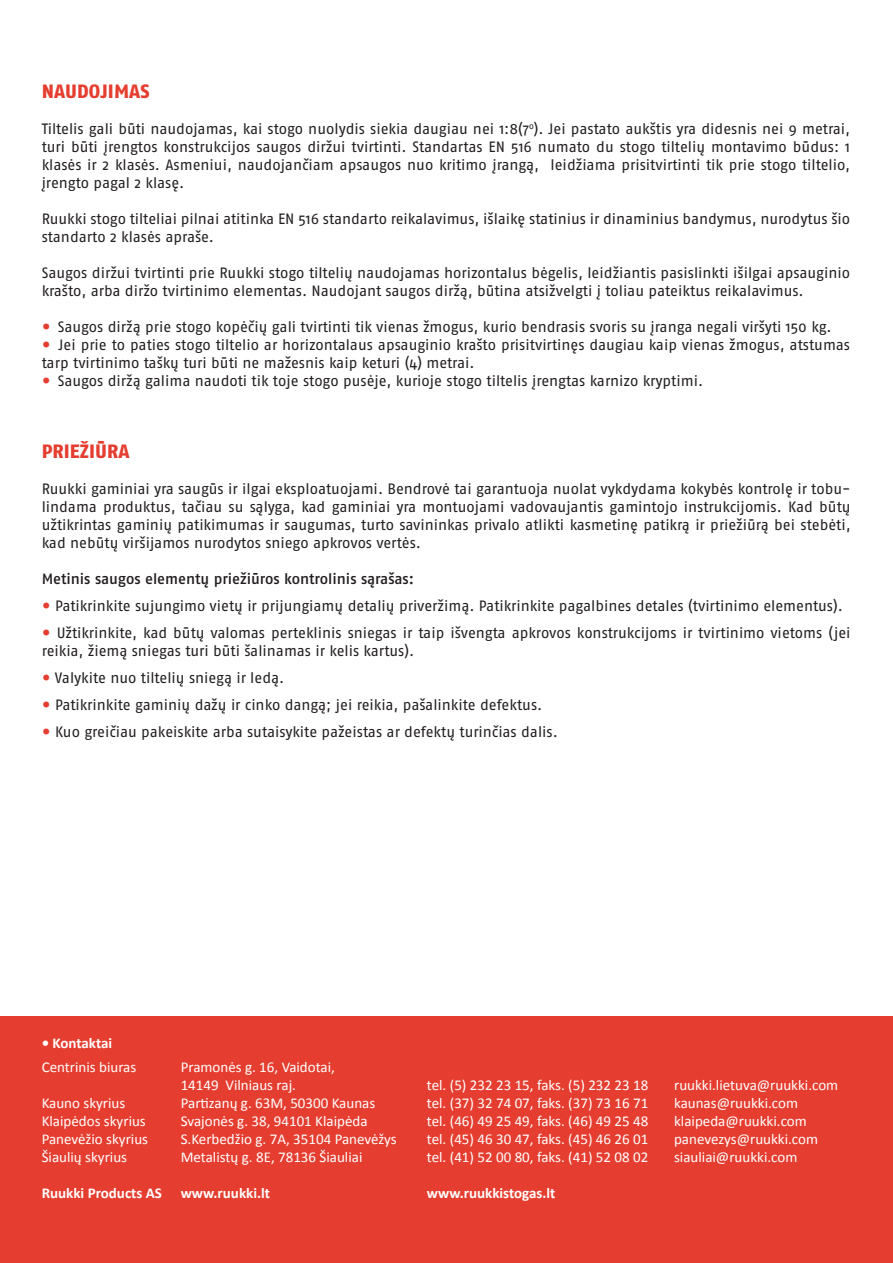
<style>
.page{position:relative;width:893px;height:1263px;background:#fff}
.page>*{position:absolute;margin:0;border:0;box-sizing:border-box;transform-origin:0 0}
.t1{font:800 19.2px "Fago Pro";letter-spacing:.005em;color:#e53e30}
.t2{font:15px/18px "Fago Pro";letter-spacing:-.005em;color:#231f20}
.t3{font:15px/18px "Calibri";color:#fff}
.t4{font:700 15px "Calibri";color:#fff}
.t5{font:500 15px "Fago Pro";letter-spacing:-.005em;color:#231f20}
.s1{font-weight:800;font-size:22.5px;color:#e53e30}
</style>
<div class="page">
<div style="left:0;top:1017px;width:893px;height:246px;background:#e53e30"></div>
<p class="t1" style="left:42px;top:80px;width:109px">NAUDOJIMAS</p>
<p class="t2" style="left:42px;top:120px;width:810px;text-align:justify">Tiltelis gali būti naudojamas, kai stogo nuolydis siekia daugiau nei 1:8(7<sup>o</sup>). Jei pastato aukštis yra didesnis nei 9 metrai, turi būti įrengtos konstrukcijos saugos diržui tvirtinti. Standartas EN 516 numato du stogo tiltelių montavimo būdus: 1 klasės ir 2 klasės. Asmeniui, naudojančiam apsaugos nuo kritimo įrangą, leidžiama prisitvirtinti tik prie stogo tiltelio, įrengto pagal 2 klasę.</p>
<p class="t2" style="left:42px;top:210px;width:810px">Ruukki stogo tilteliai pilnai atitinka EN 516 standarto reikalavimus, išlaikę statinius ir dinaminius bandymus, nurodytus šio standarto 2 klasės apraše.</p>
<p class="t2" style="left:42px;top:264px;width:810px">Saugos diržui tvirtinti prie Ruukki stogo tiltelių naudojamas horizontalus bėgelis, leidžiantis pasislinkti išilgai apsauginio krašto, arba diržo tvirtinimo elementas. Naudojant saugos diržą, būtina atsižvelgti į toliau pateiktus reikalavimus.</p>
<p class="t2" style="left:42px;top:318px;width:791px"><span class="s1">•</span> Saugos diržą prie stogo kopėčių gali tvirtinti tik vienas žmogus, kurio bendrasis svoris su įranga negali viršyti 150 kg.</p>
<p class="t2" style="left:42px;top:336px;width:810px"><span class="s1">•</span> Jei prie to paties stogo tiltelio ar horizontalaus apsauginio krašto prisitvirtinęs daugiau kaip vienas žmogus, atstumas tarp tvirtinimo taškų turi būti ne mažesnis kaip keturi (4) metrai.</p>
<p class="t2" style="left:42px;top:372px;width:663px"><span class="s1">•</span> Saugos diržą galima naudoti tik toje stogo pusėje, kurioje stogo tiltelis įrengtas karnizo kryptimi.</p>
<p class="t1" style="left:42px;top:439px;width:89px">PRIEŽIŪRA</p>
<p class="t2" style="left:42px;top:479px;width:810px;text-align:justify">Ruukki gaminiai yra saugūs ir ilgai eksploatuojami. Bendrovė tai garantuoja nuolat vykdydama kokybės kontrolę ir tobu&shy;lindama produktus, tačiau su sąlyga, kad gaminiai yra montuojami vadovaujantis gamintojo instrukcijomis. Kad būtų užtikrintas gaminių patikimumas ir saugumas, turto savininkas privalo atlikti kasmetinę patikrą ir priežiūrą bei stebėti, kad nebūtų viršijamos nurodytos sniego apkrovos vertės.</p>
<p class="t5" style="left:42px;top:569px;width:374px">Metinis saugos elementų priežiūros kontrolinis sąrašas:</p>
<p class="t2" style="left:42px;top:596px;width:803px"><span class="s1">•</span> Patikrinkite sujungimo vietų ir prijungiamų detalių priveržimą. Patikrinkite pagalbines detales (tvirtinimo elementus).</p>
<p class="t2" style="left:42px;top:623px;width:810px"><span class="s1">•</span> Užtikrinkite, kad būtų valomas perteklinis sniegas ir taip išvengta apkrovos konstrukcijoms ir tvirtinimo vietoms (jei reikia, žiemą sniegas turi būti šalinamas ir kelis kartus).</p>
<p class="t2" style="left:42px;top:668px;width:244px"><span class="s1">•</span> Valykite nuo tiltelių sniegą ir ledą.</p>
<p class="t2" style="left:42px;top:695px;width:502px"><span class="s1">•</span> Patikrinkite gaminių dažų ir cinko dangą; jei reikia, pašalinkite defektus.</p>
<p class="t2" style="left:42px;top:722px;width:518px"><span class="s1">•</span> Kuo greičiau pakeiskite arba sutaisykite pažeistas ar defektų turinčias dalis.</p>
<p class="t4" style="left:42px;top:1034px;width:72px">• Kontaktai</p>
<p class="t3" style="left:42px;top:1057px;width:96px">Centrinis biuras</p>
<p class="t3" style="left:181px;top:1057px;width:156px">Pramonės g. 16, Vaidotai,<br>14149 Vilniaus raj.</p>
<p class="t3" style="left:427px;top:1075px;width:223px">tel. (5) 232 23 15, faks. (5) 232 23 18</p>
<p class="t3" style="left:674px;top:1075px;width:166px">ruukki.lietuva@ruukki.com</p>
<p class="t3" style="left:42px;top:1093px;width:85px">Kauno skyrius</p>
<p class="t3" style="left:181px;top:1093px;width:196px">Partizanų g. 63M, 50300 Kaunas</p>
<p class="t3" style="left:427px;top:1093px;width:223px">tel. (37) 32 74 07, faks. (37) 73 16 71</p>
<p class="t3" style="left:674px;top:1093px;width:125px">kaunas@ruukki.com</p>
<p class="t3" style="left:42px;top:1111px;width:106px">Klaipėdos skyrius</p>
<p class="t3" style="left:181px;top:1111px;width:188px">Svajonės g. 38, 94101 Klaipėda</p>
<p class="t3" style="left:427px;top:1111px;width:223px">tel. (46) 49 25 49, faks. (46) 49 25 48</p>
<p class="t3" style="left:674px;top:1111px;width:134px">klaipeda@ruukki.com</p>
<p class="t3" style="left:42px;top:1129px;width:108px">Panevėžio skyrius</p>
<p class="t3" style="left:181px;top:1129px;width:218px">S.Kerbedžio g. 7A, 35104 Panevėžys</p>
<p class="t3" style="left:427px;top:1129px;width:223px">tel. (45) 46 30 47, faks. (45) 46 26 01</p>
<p class="t3" style="left:674px;top:1129px;width:145px">panevezys@ruukki.com</p>
<p class="t3" style="left:42px;top:1147px;width:87px">Šiaulių skyrius</p>
<p class="t3" style="left:181px;top:1147px;width:183px">Metalistų g. 8E, 78136 Šiauliai</p>
<p class="t3" style="left:427px;top:1147px;width:223px">tel. (41) 52 00 80, faks. (41) 52 08 02</p>
<p class="t3" style="left:674px;top:1147px;width:125px">siauliai@ruukki.com</p>
<p class="t4" style="left:42px;top:1184px;width:230px">Ruukki Products AS www.ruukki.lt</p>
<p class="t4" style="left:427px;top:1184px;width:130px">www.ruukkistogas.lt</p>
</div>
